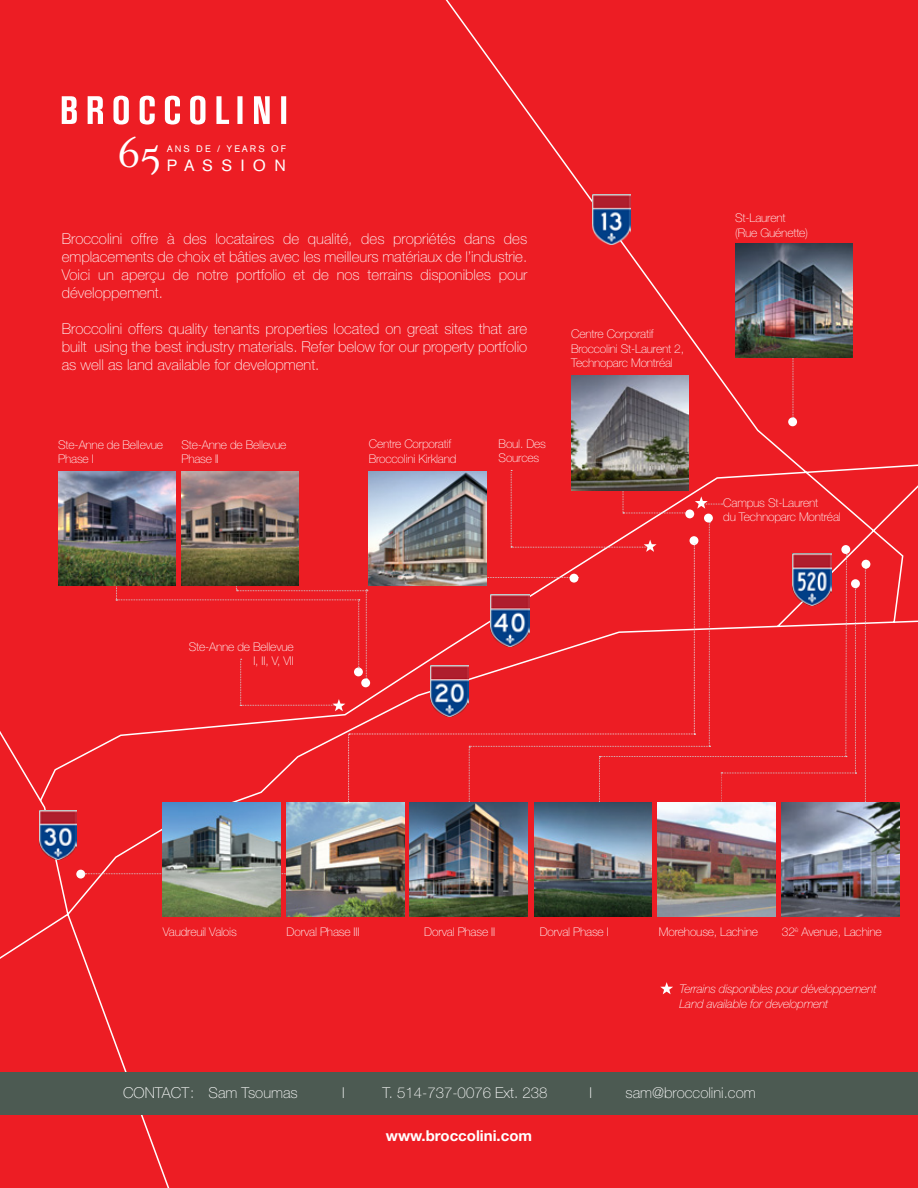
<style>
.page{position:relative;width:918px;height:1188px;background:#ed1d24}
.page>*{position:absolute;margin:0;border:0;box-sizing:border-box;transform-origin:0 0}
.t1{font:40.5px "Day Roman";color:#fff}
.t2{font:16.2px "Akzidenz Grotesk BE";letter-spacing:.52em;color:#fff}
.t3{font:100 15px/18px "Helvetica Neue";color:#fff;text-align:justify}
.t4{font:700 15px "Helvetica Neue";color:#fff}
.t5{font:100 12px/14.4px "Helvetica Neue";letter-spacing:-.015em;color:#fff}
.t6{font:italic 100 12px/14.4px "Helvetica Neue";letter-spacing:-.015em;color:#fff}
.t7{font:9.45px "Akzidenz Grotesk BE";letter-spacing:.21em;color:#fff}
</style>
<div class="page">
<div style="left:76px;top:870px;width:9px;height:9px;background:#fff;border-radius:50%"></div>
<div style="left:788px;top:417px;width:9px;height:9px;background:#fff;border-radius:50%"></div>
<svg style="left:85px;top:873px;width:202px;height:1px"></svg>
<svg style="left:793px;top:358px;width:1px;height:60px"></svg>
<img style="left:163px;top:822px;width:117px;height:95px">
<img style="left:58px;top:471px;width:58px;height:114px">
<img style="left:410px;top:822px;width:117px;height:95px">
<img style="left:534px;top:822px;width:118px;height:95px">
<svg style="left:865px;top:569px;width:1px;height:234px"></svg>
<img style="left:782px;top:803px;width:117px;height:114px">
<img style="left:287px;top:822px;width:117px;height:95px">
<img style="left:735px;top:243px;width:118px;height:115px">
<img style="left:658px;top:822px;width:117px;height:95px">
<img style="left:593px;top:194px;width:38px;height:51px">
<img style="left:40px;top:811px;width:37px;height:49px">
<svg style="left:660px;top:982px;width:13px;height:12px"></svg>
<img style="left:571px;top:376px;width:117px;height:82px">
<svg style="left:116px;top:458px;width:740px;height:364px;background:#d93037"></svg>
<div style="left:570px;top:574px;width:8px;height:9px;background:#fff;border-radius:50%"></div>
<img style="left:369px;top:471px;width:117px;height:114px">
<svg style="left:62px;top:96px;width:224px;height:29px"></svg>
<div style="left:0;top:1072px;width:918px;height:42px;background:#4c5a52"></div>
<div style="left:862px;top:560px;width:8px;height:9px;background:#fff;border-radius:50%"></div>
<div style="left:851px;top:579px;width:9px;height:9px;background:#fff;border-radius:50%"></div>
<h1 class="t1" style="left:118px;top:127px;width:44px">65</h1>
<p class="t7" style="left:167px;top:143px;width:121px">ANS DE / YEARS OF</p>
<p class="t2" style="left:167px;top:155px;width:121px">PASSION</p>
<p class="t3" style="left:62px;top:230px;width:467px">Broccolini offre à des locataires de qualité, des propriétés dans des emplacements de choix et bâties avec les meilleurs matériaux de l’industrie.<br>Voici un aperçu de notre portfolio et de nos terrains disponibles pour développement.</p>
<p class="t3" style="left:62px;top:320px;width:467px">Broccolini offers quality tenants properties located on great sites that are built using the best industry materials. Refer below for our property portfolio as well as land available for development.</p>
<p class="t5" style="left:571px;top:327px;width:115px">Centre Corporatif<br>Broccolini St-Laurent 2,<br>Technoparc Montréal</p>
<p class="t5" style="left:58px;top:437px;width:106px">Ste-Anne de Bellevue<br>Phase I</p>
<p class="t5" style="left:182px;top:437px;width:106px">Ste-Anne de Bellevue<br>Phase II</p>
<p class="t5" style="left:369px;top:437px;width:89px">Centre Corporatif<br>Broccolini Kirkland</p>
<p class="t5" style="left:499px;top:437px;width:49px">Boul. Des<br>Sources</p>
<p class="t5" style="left:735px;top:211px;width:75px">St-Laurent (Rue Guénette)</p>
<p class="t5" style="left:723px;top:495px;width:119px">Campus St-Laurent<br>du Technoparc Montréal</p>
<p class="t5" style="left:189px;top:640px;width:106px;text-align:right">Ste-Anne de Bellevue<br>I, II, V, VII</p>
<p class="t5" style="left:287px;top:924px;width:74px">Dorval Phase III</p>
<p class="t5" style="left:659px;top:924px;width:101px">Morehouse, Lachine</p>
<p class="t5" style="left:782px;top:924px;width:101px">32<sup>è</sup> Avenue, Lachine</p>
<p class="t5" style="left:163px;top:924px;width:76px">Vaudreuil Valois</p>
<p class="t5" style="left:424px;top:924px;width:72px">Dorval Phase II</p>
<p class="t5" style="left:540px;top:924px;width:71px">Dorval Phase I</p>
<p class="t6" style="left:679px;top:982px;width:199px">Terrains disponibles pour développement<br>Land available for development</p>
<p class="t3" style="left:123px;top:1083px;width:176px">CONTACT: Sam Tsoumas</p>
<p class="t3" style="left:342px;top:1083px;width:4px">I</p>
<p class="t3" style="left:383px;top:1083px;width:166px">T. 514-737-0076 Ext. 238</p>
<p class="t3" style="left:590px;top:1083px;width:4px">I</p>
<p class="t3" style="left:626px;top:1083px;width:132px">sam@broccolini.com</p>
<p class="t4" style="left:386px;top:1126px;width:148px">www.broccolini.com</p>
</div>
